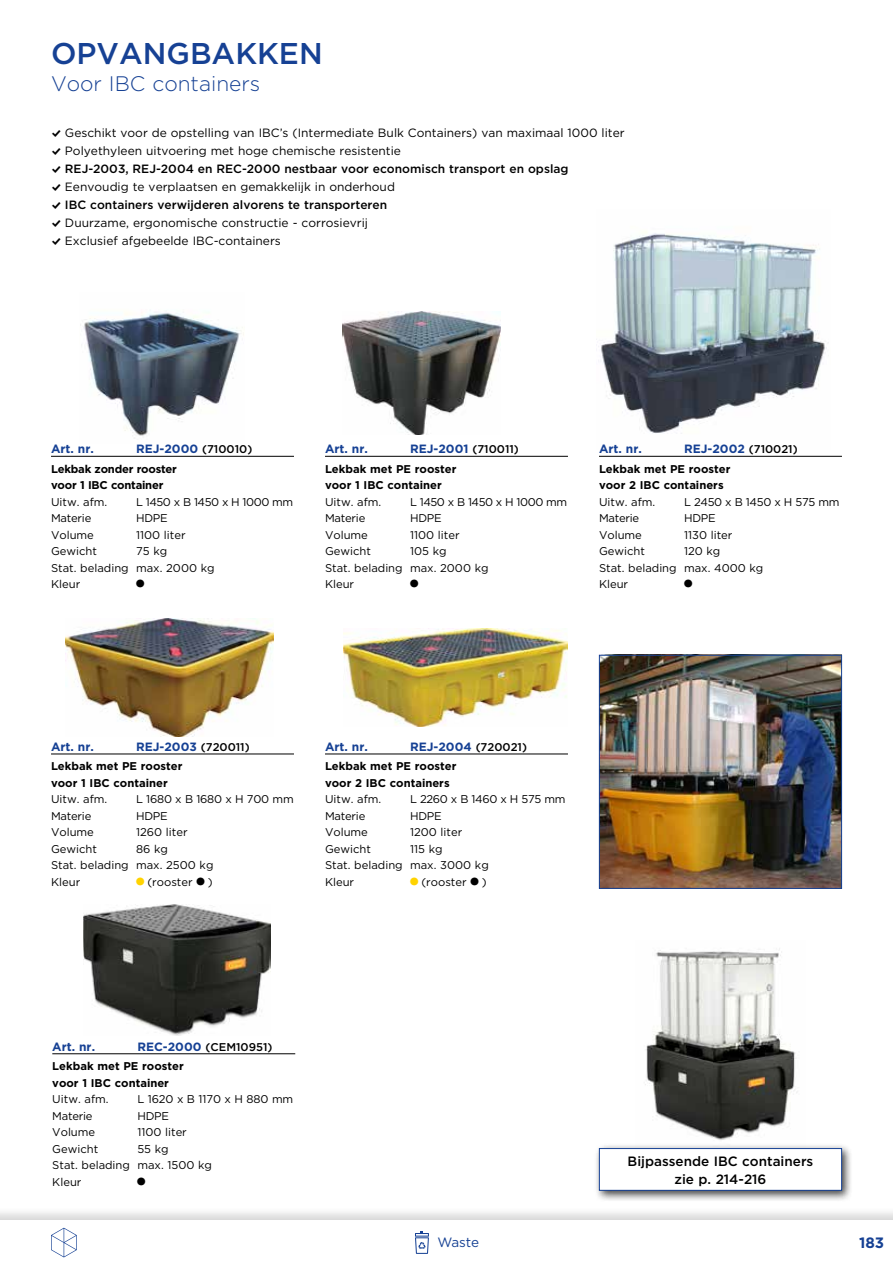
<style>
.page{position:relative;width:893px;height:1263px;background:#fff}
.page>*{position:absolute;margin:0;border:0;box-sizing:border-box;transform-origin:0 0}
.t1{font:500 30px "Gotham";color:#164194}
.t2{font:30px "Gotham";color:#000}
.t3{font:300 21px "Gotham";color:#164194}
.t4{font:700 15px "Gotham";color:#164194}
.t5{font:500 13.5px/18px "Gotham";color:#000;text-align:center}
.t6{font:13.5px "Gotham";letter-spacing:-.01em;color:#164194}
.t7{font:12px/18px "Gotham";color:#000}
.t8{font:700 12px "Gotham";color:#164194}
.t9{font:11.25px/16.5px "Gotham";color:#000}
.t10{font:700 11.25px/16.5px "Gotham";color:#000}
.t11{font:11.25px "Gotham";letter-spacing:-.02em;color:#000}
.t12{font:11.25px "Gotham";letter-spacing:-.04em;color:#000}
.t13{font:700 11.25px/16.5px "Gotham";letter-spacing:-.02em;color:#000}
.t14{font:11.25px "Gotham";letter-spacing:-.03em;color:#000}
.s1{font-family:"Modern Pictograms"}
.s2{font-weight:500}
.s3{font-weight:500;font-size:11.25px;color:#000}
.s4{font-size:30px;color:#ffd300}
.s5{font-size:12px;color:#164194}
</style>
<div class="page">
<div style="left:0;top:1206px;width:893px;height:57px;background:#000;opacity:.16"></div>
<div style="left:0;top:1220px;width:893px;height:43px;background:#fff"></div>
<svg style="left:51px;top:1228px;width:26px;height:29px"></svg>
<svg style="left:415px;top:1231px;width:14px;height:23px"></svg>
<hr style="left:52px;top:1053px;width:243px;height:1px;background:#000">
<img style="left:83px;top:904px;width:187px;height:132px">
<img style="left:598px;top:231px;width:231px;height:203px">
<hr style="left:51px;top:456px;width:243px;height:1px;background:#000">
<hr style="left:325px;top:456px;width:243px;height:1px;background:#000">
<hr style="left:599px;top:456px;width:243px;height:1px;background:#000">
<img style="left:80px;top:312px;width:164px;height:127px">
<img style="left:343px;top:312px;width:157px;height:122px">
<hr style="left:51px;top:754px;width:243px;height:1px;background:#000">
<hr style="left:325px;top:754px;width:243px;height:1px;background:#000">
<img style="left:343px;top:629px;width:225px;height:98px">
<img style="left:66px;top:618px;width:208px;height:118px">
<img style="left:645px;top:948px;width:153px;height:192px">
<img style="left:601px;top:657px;width:239px;height:230px">
<div style="left:599px;top:655px;width:243px;height:234px;border:1px solid #164194"></div>
<div style="left:594px;top:1143px;width:259px;height:59px;background:#000;opacity:.75"></div>
<div style="left:599px;top:1148px;width:243px;height:42px;background:#fff"></div>
<div style="left:599px;top:1148px;width:243px;height:43px;border:1px solid #164194"></div>
<h1 class="t1" style="left:51px;top:34px;width:273px">OPVANGBAKKEN</h1>
<h2 class="t3" style="left:51px;top:71px;width:211px">Voor IBC containers</h2>
<p class="t7" style="left:51px;top:124px;width:575px"><span class="s1">%</span> Geschikt voor de opstelling van IBC’s (Intermediate Bulk Containers) van maximaal 1000 liter <span class="s1">%</span> Polyethyleen uitvoering met hoge chemische resistentie<br><span class="s1">%</span> <span class="s2">REJ-2003, REJ-2004 en REC-2000 nestbaar voor economisch transport en opslag<br></span><span class="s1">%</span> Eenvoudig te verplaatsen en gemakkelijk in onderhoud<br><span class="s1">%</span> <span class="s2">IBC containers verwijderen alvorens te transporteren<br></span><span class="s1">%</span> Duurzame, ergonomische constructie - corrosievrij<br><span class="s1">%</span> Exclusief afgebeelde IBC-containers</p>
<p class="t8" style="left:51px;top:441px;width:44px">Art. nr.</p>
<p class="t8" style="left:136px;top:441px;width:118px">REJ-2000 <span class="s3">(710010)</span></p>
<p class="t13" style="left:51px;top:460px;width:127px">Lekbak zonder rooster voor 1 IBC container</p>
<p class="t9" style="left:51px;top:493px;width:58px">Uitw. afm.</p>
<p class="t12" style="left:136px;top:494px;width:159px">L 1450 x B 1450 x H 1000 mm</p>
<p class="t11" style="left:51px;top:511px;width:42px">Materie</p>
<p class="t9" style="left:136px;top:510px;width:33px">HDPE</p>
<p class="t9" style="left:51px;top:526px;width:44px">Volume</p>
<p class="t9" style="left:136px;top:526px;width:51px">1100 liter</p>
<p class="t9" style="left:51px;top:543px;width:48px">Gewicht</p>
<p class="t9" style="left:51px;top:543px;width:165px;text-indent:85px">75 kg<br>Stat. belading max. 2000 kg<br>Kleur</p>
<h1 class="t2" style="left:133px;top:564px;width:16px">•</h1>
<p class="t8" style="left:325px;top:441px;width:44px">Art. nr.</p>
<p class="t8" style="left:410px;top:441px;width:110px">REJ-2001 <span class="s3">(710011)</span></p>
<p class="t10" style="left:325px;top:460px;width:133px">Lekbak met PE rooster voor 1 IBC container</p>
<p class="t9" style="left:325px;top:493px;width:58px">Uitw. afm.</p>
<p class="t12" style="left:410px;top:494px;width:159px">L 1450 x B 1450 x H 1000 mm</p>
<p class="t11" style="left:325px;top:511px;width:42px">Materie</p>
<p class="t9" style="left:410px;top:510px;width:33px">HDPE</p>
<p class="t9" style="left:325px;top:526px;width:44px">Volume</p>
<p class="t9" style="left:410px;top:526px;width:51px">1100 liter</p>
<p class="t9" style="left:325px;top:543px;width:48px">Gewicht</p>
<p class="t9" style="left:325px;top:543px;width:165px;text-indent:85px">105 kg<br>Stat. belading max. 2000 kg<br>Kleur</p>
<h1 class="t2" style="left:407px;top:564px;width:16px">•</h1>
<p class="t8" style="left:599px;top:441px;width:44px">Art. nr.</p>
<p class="t8" style="left:684px;top:441px;width:115px">REJ-2002 <span class="s3">(710021)</span></p>
<p class="t10" style="left:599px;top:460px;width:133px">Lekbak met PE rooster voor 2 IBC containers</p>
<p class="t9" style="left:599px;top:493px;width:58px">Uitw. afm.</p>
<p class="t14" style="left:684px;top:494px;width:157px">L 2450 x B 1450 x H 575 mm</p>
<p class="t11" style="left:599px;top:511px;width:42px">Materie</p>
<p class="t9" style="left:684px;top:510px;width:33px">HDPE</p>
<p class="t9" style="left:599px;top:526px;width:44px">Volume</p>
<p class="t9" style="left:684px;top:526px;width:50px">1130 liter</p>
<p class="t9" style="left:599px;top:543px;width:48px">Gewicht</p>
<p class="t9" style="left:599px;top:543px;width:166px;text-indent:85px">120 kg<br>Stat. belading max. 4000 kg<br>Kleur</p>
<h1 class="t2" style="left:681px;top:564px;width:16px">•</h1>
<p class="t8" style="left:51px;top:738px;width:44px">Art. nr.</p>
<p class="t8" style="left:136px;top:738px;width:115px">REJ-2003 <span class="s3">(720011)</span></p>
<p class="t10" style="left:51px;top:758px;width:133px">Lekbak met PE rooster voor 1 IBC container</p>
<p class="t9" style="left:51px;top:791px;width:58px">Uitw. afm.</p>
<p class="t11" style="left:136px;top:792px;width:159px">L 1680 x B 1680 x H 700 mm</p>
<p class="t11" style="left:51px;top:809px;width:42px">Materie</p>
<p class="t9" style="left:136px;top:807px;width:33px">HDPE</p>
<p class="t9" style="left:51px;top:824px;width:44px">Volume</p>
<p class="t9" style="left:136px;top:824px;width:53px">1260 liter</p>
<p class="t9" style="left:51px;top:840px;width:48px">Gewicht</p>
<p class="t9" style="left:51px;top:840px;width:164px;text-indent:85px">86 kg<br>Stat. belading max. 2500 kg<br>Kleur</p>
<p class="t9" style="left:133px;top:873px;width:61px"><span class="s4">•</span>(rooster</p>
<h1 class="t2" style="left:193px;top:862px;width:21px">•<sup>)</sup></h1>
<p class="t8" style="left:325px;top:738px;width:44px">Art. nr.</p>
<p class="t8" style="left:410px;top:738px;width:118px">REJ-2004 <span class="s3">(720021)</span></p>
<p class="t10" style="left:325px;top:758px;width:133px">Lekbak met PE rooster voor 2 IBC containers</p>
<p class="t9" style="left:325px;top:791px;width:58px">Uitw. afm.</p>
<p class="t14" style="left:410px;top:792px;width:157px">L 2260 x B 1460 x H 575 mm</p>
<p class="t11" style="left:325px;top:809px;width:42px">Materie</p>
<p class="t9" style="left:410px;top:807px;width:33px">HDPE</p>
<p class="t9" style="left:325px;top:824px;width:44px">Volume</p>
<p class="t9" style="left:410px;top:824px;width:54px">1200 liter</p>
<p class="t9" style="left:325px;top:840px;width:48px">Gewicht</p>
<p class="t9" style="left:325px;top:840px;width:165px;text-indent:85px">115 kg<br>Stat. belading max. 3000 kg<br>Kleur</p>
<p class="t9" style="left:407px;top:873px;width:61px"><span class="s4">•</span>(rooster</p>
<h1 class="t2" style="left:467px;top:862px;width:21px">•<sup>)</sup></h1>
<p class="t10" style="left:52px;top:1037px;width:222px;line-height:19.5px;text-indent:85px"><span class="s5">REC-2000</span> <span class="s2">(CEM10951)<br></span>Lekbak met PE rooster</p>
<p class="t10" style="left:52px;top:1074px;width:118px">voor 1 IBC container</p>
<p class="t9" style="left:52px;top:1090px;width:58px">Uitw. afm.</p>
<p class="t9" style="left:137px;top:1090px;width:157px">L 1620 x B 1170 x H 880 mm</p>
<p class="t11" style="left:52px;top:1108px;width:42px">Materie</p>
<p class="t9" style="left:137px;top:1107px;width:33px">HDPE</p>
<p class="t9" style="left:52px;top:1124px;width:44px">Volume</p>
<p class="t9" style="left:137px;top:1124px;width:51px">1100 liter</p>
<p class="t9" style="left:52px;top:1140px;width:48px">Gewicht</p>
<p class="t8" style="left:52px;top:1038px;width:44px">Art. nr.</p>
<p class="t9" style="left:52px;top:1140px;width:161px;text-indent:85px">55 kg<br>Stat. belading max. 1500 kg<br>Kleur</p>
<h1 class="t2" style="left:134px;top:1162px;width:16px">•</h1>
<p class="t5" style="left:628px;top:1152px;width:187px">Bijpassende IBC containers zie p. 214-216</p>
<p class="t6" style="left:437px;top:1234px;width:43px">Waste</p>
<h3 class="t4" style="left:859px;top:1232px;width:27px">183</h3>
</div>
